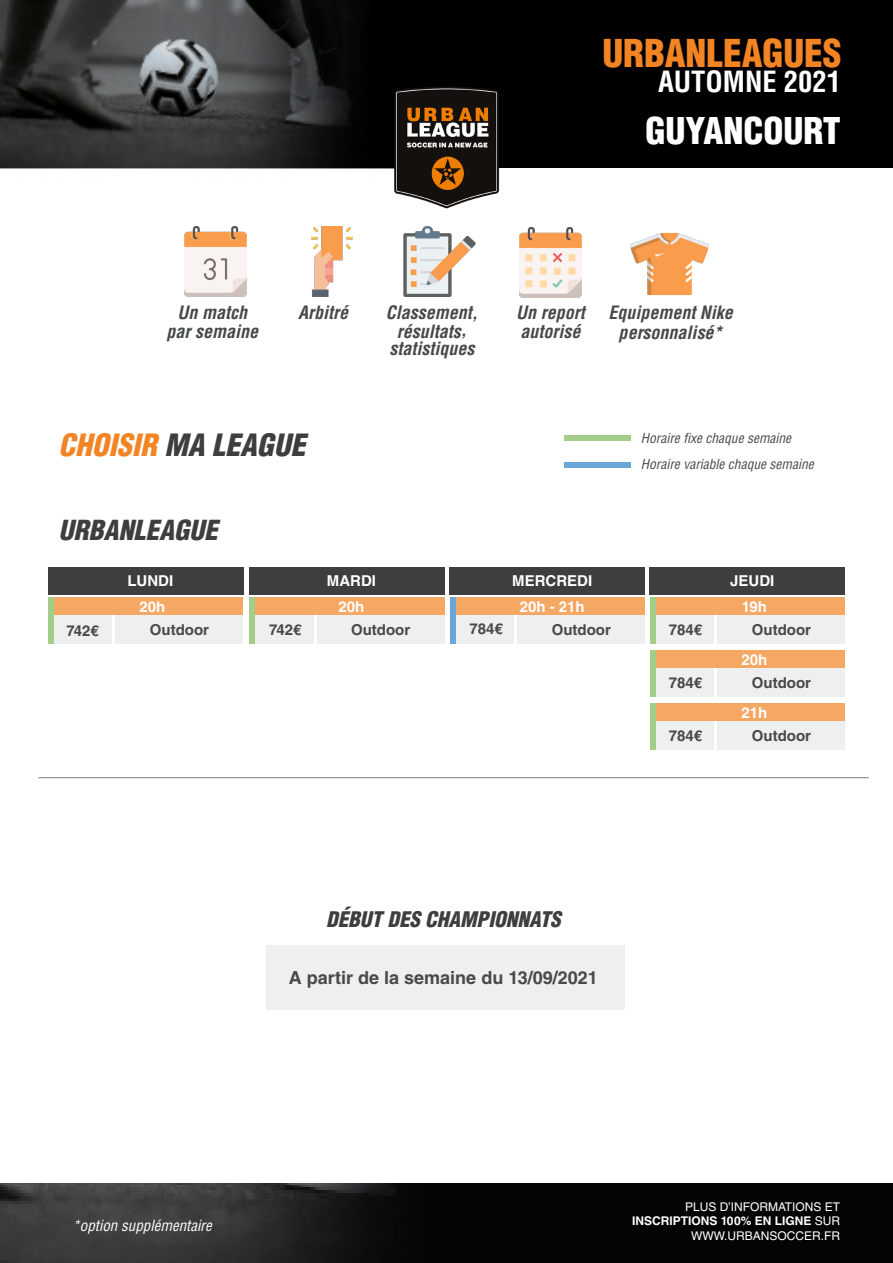
<style>
.page{position:relative;width:893px;height:1263px;background:#fff}
.page>*{position:absolute;margin:0;border:0;box-sizing:border-box;transform-origin:0 0}
.t1{font:900 condensed 37.5px "Helvetica LT Std";color:#f38424}
.t2{font:900 condensed 36px "Helvetica LT Std";color:#fff}
.t3{font:italic 900 condensed 30px "Helvetica LT Std";color:#3e3e3f}
.t4{font:700 condensed 28.5px "Helvetica LT Std";color:#fff}
.t5{font:italic 900 condensed 27px "Helvetica LT Std";color:#3e3e3f}
.t6{font:italic 900 condensed 21px "Helvetica LT Std";color:#3e3e3f}
.t7{font:italic 700 condensed 18px/18.6px "Helvetica LT Std";color:#464a4a}
.t8{font:700 18px "Helvetica LT Std";color:#464a4a}
.t9{font:700 15px "Helvetica LT Std";color:#464a4a}
.t10{font:700 15px "Helvetica LT Std";color:#fff}
.t11{font:italic condensed 15px "Helvetica LT Std";color:#fff}
.t12{font:italic condensed 13.5px "Helvetica LT Std";color:#464a4a}
.t13{font:12px/14.4px "Helvetica LT Std";color:#fff;text-align:right}
.s1{color:#f38423}
.s2{font-weight:700}
</style>
<div class="page">
<div style="left:266px;top:945px;width:359px;height:65px;background:#eeefef"></div>
<img style="left:311px;top:226px;width:42px;height:71px">
<img style="left:184px;top:226px;width:63px;height:71px">
<img style="left:403px;top:246px;width:71px;height:51px">
<img style="left:519px;top:227px;width:63px;height:70px">
<img style="left:630px;top:232px;width:78px;height:64px">
<hr style="left:38px;top:777px;width:831px;height:1px;background:#787a7d">
<div style="left:54px;top:615px;width:58px;height:28px;background:#eeefef"></div>
<div style="left:116px;top:615px;width:127px;height:28px;background:#eeefef"></div>
<div style="left:48px;top:567px;width:195px;height:27px;background:#3e3e3f"></div>
<div style="left:54px;top:597px;width:189px;height:18px;background:#f5a764"></div>
<div style="left:255px;top:597px;width:190px;height:18px;background:#f5a764"></div>
<div style="left:455px;top:615px;width:59px;height:28px;background:#eeefef"></div>
<div style="left:517px;top:615px;width:128px;height:28px;background:#eeefef"></div>
<div style="left:455px;top:597px;width:190px;height:18px;background:#f5a764"></div>
<div style="left:255px;top:615px;width:58px;height:28px;background:#eeefef"></div>
<div style="left:317px;top:615px;width:128px;height:28px;background:#eeefef"></div>
<div style="left:249px;top:567px;width:596px;height:27px;background:#3e3e3f"></div>
<div style="left:655px;top:615px;width:59px;height:28px;background:#eeefef"></div>
<div style="left:717px;top:615px;width:128px;height:28px;background:#eeefef"></div>
<div style="left:655px;top:597px;width:190px;height:18px;background:#f5a764"></div>
<div style="left:655px;top:650px;width:190px;height:18px;background:#f5a764"></div>
<div style="left:655px;top:668px;width:59px;height:28px;background:#eeefef"></div>
<div style="left:717px;top:668px;width:128px;height:28px;background:#eeefef"></div>
<div style="left:48px;top:597px;width:5px;height:46px;background:#a2ce89"></div>
<div style="left:650px;top:597px;width:5px;height:46px;background:#a2ce89"></div>
<div style="left:249px;top:597px;width:6px;height:46px;background:#a2ce89"></div>
<div style="left:450px;top:597px;width:5px;height:46px;background:#6ba6d9"></div>
<div style="left:650px;top:650px;width:5px;height:46px;background:#a2ce89"></div>
<div style="left:565px;top:462px;width:66px;height:5px;background:#6ba6d9"></div>
<div style="left:565px;top:435px;width:66px;height:6px;background:#a2ce89"></div>
<img style="left:0;top:1183px;width:893px;height:80px">
<div style="left:0;top:0;width:893px;height:168px;background:#000001"></div>
<img style="left:0;top:1px;width:379px;height:168px">
<img style="left:379px;top:87px;width:121px;height:159px">
<div style="left:655px;top:703px;width:190px;height:18px;background:#f5a764"></div>
<div style="left:655px;top:721px;width:59px;height:28px;background:#eeefef"></div>
<div style="left:717px;top:721px;width:128px;height:28px;background:#eeefef"></div>
<div style="left:650px;top:703px;width:5px;height:46px;background:#a2ce89"></div>
<p class="t1" style="left:602px;top:29px;width:241px">URBANLEAGUES</p>
<p class="t4" style="left:658px;top:64px;width:184px">AUTOMNE 2021</p>
<p class="t2" style="left:646px;top:108px;width:197px">GUYANCOURT</p>
<p class="t7" style="left:178px;top:303px;width:71px">Un match</p>
<p class="t7" style="left:167px;top:322px;width:93px">par semaine</p>
<p class="t7" style="left:298px;top:303px;width:52px">Arbitré</p>
<p class="t7" style="left:386px;top:303px;width:93px">Classement,</p>
<p class="t7" style="left:397px;top:322px;width:71px">résultats,</p>
<p class="t7" style="left:389px;top:339px;width:86px">statistiques</p>
<p class="t7" style="left:516px;top:303px;width:70px">Un report autorisé</p>
<p class="t7" style="left:608px;top:303px;width:126px;line-height:20.1px;text-align:center">Equipement Nike personnalisé*</p>
<p class="t3" style="left:59px;top:426px;width:248px"><span class="s1">CHOISIR</span> MA LEAGUE</p>
<p class="t12" style="left:641px;top:429px;width:152px">Horaire fixe chaque semaine</p>
<p class="t12" style="left:641px;top:456px;width:174px">Horaire variable chaque semaine</p>
<p class="t5" style="left:59px;top:513px;width:161px">URBANLEAGUE</p>
<p class="t10" style="left:127px;top:572px;width:47px">LUNDI</p>
<p class="t10" style="left:327px;top:572px;width:51px">MARDI</p>
<p class="t10" style="left:512px;top:572px;width:81px">MERCREDI</p>
<p class="t10" style="left:140px;top:597px;width:27px">20h</p>
<p class="t10" style="left:339px;top:597px;width:27px">20h</p>
<p class="t10" style="left:520px;top:597px;width:67px">20h - 21h</p>
<p class="t10" style="left:730px;top:572px;width:46px">JEUDI</p>
<p class="t10" style="left:742px;top:597px;width:27px">19h</p>
<p class="t9" style="left:67px;top:621px;width:34px">742€</p>
<p class="t9" style="left:150px;top:620px;width:61px">Outdoor</p>
<p class="t9" style="left:269px;top:620px;width:34px">742€</p>
<p class="t9" style="left:351px;top:620px;width:61px">Outdoor</p>
<p class="t9" style="left:469px;top:619px;width:35px">784€</p>
<p class="t9" style="left:552px;top:620px;width:61px">Outdoor</p>
<p class="t9" style="left:669px;top:620px;width:35px">784€</p>
<p class="t9" style="left:752px;top:620px;width:61px">Outdoor</p>
<p class="t10" style="left:741px;top:650px;width:27px">20h</p>
<p class="t9" style="left:669px;top:673px;width:35px">784€</p>
<p class="t9" style="left:752px;top:673px;width:61px">Outdoor</p>
<p class="t10" style="left:741px;top:703px;width:27px">21h</p>
<p class="t9" style="left:669px;top:726px;width:35px">784€</p>
<p class="t9" style="left:752px;top:726px;width:61px">Outdoor</p>
<p class="t6" style="left:326px;top:906px;width:236px">DÉBUT DES CHAMPIONNATS</p>
<p class="t8" style="left:289px;top:967px;width:310px">A partir de la semaine du 13/09/2021</p>
<p class="t11" style="left:72px;top:1216px;width:141px">*option supplémentaire</p>
<p class="t13" style="left:632px;top:1199px;width:209px">PLUS D’INFORMATIONS ET<br><span class="s2">INSCRIPTIONS 100% EN LIGNE</span> SUR</p>
<p class="t13" style="left:691px;top:1228px;width:150px">WWW.URBANSOCCER.FR</p>
</div>
